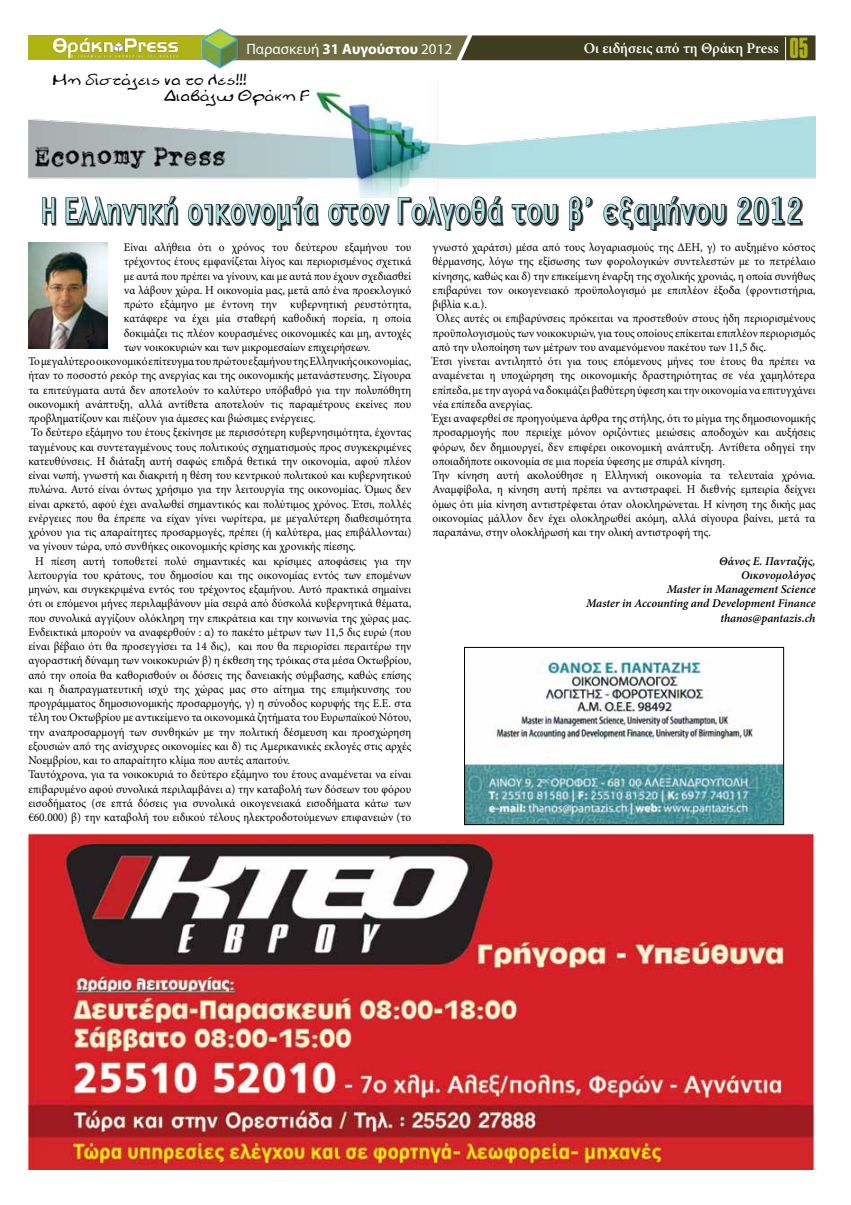
<style>
.page{position:relative;width:851px;height:1205px;background:#fff}
.page>*{position:absolute;margin:0;border:0;box-sizing:border-box;transform-origin:0 0}
.t1{font:34.38px "CF Denim";color:#aedfe3;scale:.91 1}
.t2{font:34.25px "Aka Acid GR Around";color:#000}
.t3{font:600 15px "Minion Pro";color:#fff}
.t4{font:15px "Myriad Pro";color:#fff}
.t5{font:11.88px "Minion Pro";color:#000;scale:.96 1}
.t6{font:italic 600 11.88px/14.2px "Minion Pro";letter-spacing:-.005em;color:#000;text-align:right}
.s1{font-weight:700}
.s2{font-family:"Aka Acid GR Compacta";font-weight:400;font-size:25px;color:#b0b316}
</style>
<div class="page">
<div style="left:28px;top:35px;width:191px;height:25px;background:#b0b316"></div>
<svg style="left:241px;top:35px;width:574px;height:26px;background:#5a5837"></svg>
<img style="left:53px;top:38px;width:124px;height:20px">
<img style="left:201px;top:28px;width:40px;height:41px">
<img style="left:28px;top:82px;width:787px;height:115px">
<div style="left:44px;top:197px;width:758px;height:34px;background:#000;opacity:.75"></div>
<svg style="left:42px;top:197px;width:14px;height:27px"></svg>
<svg style="left:65px;top:195px;width:113px;height:36px"></svg>
<svg style="left:187px;top:195px;width:132px;height:36px"></svg>
<svg style="left:327px;top:203px;width:62px;height:23px"></svg>
<svg style="left:397px;top:195px;width:106px;height:36px"></svg>
<svg style="left:511px;top:203px;width:46px;height:22px"></svg>
<svg style="left:568px;top:196px;width:23px;height:35px"></svg>
<svg style="left:602px;top:195px;width:123px;height:36px"></svg>
<svg style="left:736px;top:195px;width:65px;height:30px"></svg>
<img style="left:28px;top:833px;width:787px;height:336px">
<img style="left:28px;top:242px;width:80px;height:107px">
<img style="left:466px;top:649px;width:316px;height:174px">
<div style="left:464px;top:647px;width:320px;height:178px;border:1px solid #000"></div>
<p class="t4" style="left:246px;top:39px;width:207px">Παρασκευή <span class="s1">31 Αυγούστου</span> 2012</p>
<p class="t3" style="left:583px;top:38px;width:226px">Οι ειδήσεις από τη Θράκη Press <span class="s2">05</span></p>
<h2 class="t2" style="left:53px;top:52px;width:195px">Μη διστάζεις να το λες!!!</h2>
<h2 class="t2" style="left:164px;top:68px;width:186px">Διαβάζω Θράκη Press</h2>
<h1 class="t1" style="left:41px;top:186px;width:838px">Η Ελληνική οικονομία στον Γολγοθά του β’ εξαμήνου 2012</h1>
<p class="t5" style="left:124px;top:239px;width:301px">Είναι αλήθεια ότι ο χρόνος του δεύτερου εξαμήνου του</p>
<p class="t5" style="left:124px;top:253px;width:301px">τρέχοντος έτους εμφανίζεται λίγος και περιορισμένος σχετικά</p>
<p class="t5" style="left:124px;top:268px;width:301px">με αυτά που πρέπει να γίνουν, και με αυτά που έχουν σχεδιασθεί</p>
<p class="t5" style="left:124px;top:282px;width:301px">να λάβουν χώρα. Η οικονομία μας, μετά από ένα προεκλογικό</p>
<p class="t5" style="left:124px;top:296px;width:301px">πρώτο εξάμηνο με έντονη την κυβερνητική ρευστότητα,</p>
<p class="t5" style="left:124px;top:310px;width:301px">κατάφερε να έχει μία σταθερή καθοδική πορεία, η οποία</p>
<p class="t5" style="left:124px;top:325px;width:301px">δοκιμάζει τις πλέον κουρασμένες οικονομικές και μη, αντοχές</p>
<p class="t5" style="left:124px;top:339px;width:258px">των νοικοκυριών και των μικρομεσαίων επιχειρήσεων.</p>
<p class="t5" style="left:28px;top:353px;width:400px">Το μεγαλύτερο οικονομικό επίτευγμα του πρώτου εξαμήνου της Ελληνικής οικονομίας,</p>
<p class="t5" style="left:28px;top:367px;width:400px">ήταν το ποσοστό ρεκόρ της ανεργίας και της οικονομικής μετανάστευσης. Σίγουρα</p>
<p class="t5" style="left:28px;top:382px;width:400px">τα επιτεύγματα αυτά δεν αποτελούν το καλύτερο υπόβαθρό για την πολυπόθητη</p>
<p class="t5" style="left:28px;top:396px;width:400px">οικονομική ανάπτυξη, αλλά αντίθετα αποτελούν τις παραμέτρους εκείνες που</p>
<p class="t5" style="left:28px;top:410px;width:301px">προβληματίζουν και πιέζουν για άμεσες και βιώσιμες ενέργειες.</p>
<p class="t5" style="left:31px;top:424px;width:397px">Το δεύτερο εξάμηνο του έτους ξεκίνησε με περισσότερη κυβερνησιμότητα, έχοντας</p>
<p class="t5" style="left:28px;top:439px;width:400px">ταγμένους και συντεταγμένους τους πολιτικούς σχηματισμούς προς συγκεκριμένες</p>
<p class="t5" style="left:28px;top:453px;width:400px">κατευθύνσεις. Η διάταξη αυτή σαφώς επιδρά θετικά την οικονομία, αφού πλέον</p>
<p class="t5" style="left:28px;top:467px;width:400px">είναι νωπή, γνωστή και διακριτή η θέση του κεντρικού πολιτικού και κυβερνητικού</p>
<p class="t5" style="left:28px;top:481px;width:400px">πυλώνα. Αυτό είναι όντως χρήσιμο για την λειτουργία της οικονομίας. Όμως δεν</p>
<p class="t5" style="left:28px;top:496px;width:400px">είναι αρκετό, αφού έχει αναλωθεί σημαντικός και πολύτιμος χρόνος. Έτσι, πολλές</p>
<p class="t5" style="left:28px;top:510px;width:400px">ενέργειες που θα έπρεπε να είχαν γίνει νωρίτερα, με μεγαλύτερη διαθεσιμότητα</p>
<p class="t5" style="left:28px;top:524px;width:400px">χρόνου για τις απαραίτητες προσαρμογές, πρέπει (ή καλύτερα, μας επιβάλλονται)</p>
<p class="t5" style="left:28px;top:538px;width:342px">να γίνουν τώρα, υπό συνθήκες οικονομικής κρίσης και χρονικής πίεσης.</p>
<p class="t5" style="left:35px;top:553px;width:393px">Η πίεση αυτή τοποθετεί πολύ σημαντικές και κρίσιμες αποφάσεις για την</p>
<p class="t5" style="left:28px;top:567px;width:400px">λειτουργία του κράτους, του δημοσίου και της οικονομίας εντός των επομένων</p>
<p class="t5" style="left:28px;top:581px;width:400px">μηνών, και συγκεκριμένα εντός του τρέχοντος εξαμήνου. Αυτό πρακτικά σημαίνει</p>
<p class="t5" style="left:28px;top:595px;width:400px">ότι οι επόμενοι μήνες περιλαμβάνουν μία σειρά από δύσκολά κυβερνητικά θέματα,</p>
<p class="t5" style="left:28px;top:610px;width:400px">που συνολικά αγγίζουν ολόκληρη την επικράτεια και την κοινωνία της χώρας μας.</p>
<p class="t5" style="left:28px;top:624px;width:400px">Ενδεικτικά μπορούν να αναφερθούν : α) το πακέτο μέτρων των 11,5 δις ευρώ (που</p>
<p class="t5" style="left:28px;top:638px;width:400px">είναι βέβαιο ότι θα προσεγγίσει τα 14 δις), και που θα περιορίσει περαιτέρω την</p>
<p class="t5" style="left:28px;top:652px;width:400px">αγοραστική δύναμη των νοικοκυριών β) η έκθεση της τρόικας στα μέσα Οκτωβρίου,</p>
<p class="t5" style="left:28px;top:667px;width:400px">από την οποία θα καθορισθούν οι δόσεις της δανειακής σύμβασης, καθώς επίσης</p>
<p class="t5" style="left:28px;top:681px;width:400px">και η διαπραγματευτική ισχύ της χώρας μας στο αίτημα της επιμήκυνσης του</p>
<p class="t5" style="left:28px;top:695px;width:400px">προγράμματος δημοσιονομικής προσαρμογής, γ) η σύνοδος κορυφής της Ε.Ε. στα</p>
<p class="t5" style="left:28px;top:709px;width:400px">τέλη του Οκτωβρίου με αντικείμενο τα οικονομικά ζητήματα του Ευρωπαϊκού Νότου,</p>
<p class="t5" style="left:28px;top:724px;width:400px">την αναπροσαρμογή των συνθηκών με την πολιτική δέσμευση και προσχώρηση</p>
<p class="t5" style="left:28px;top:738px;width:400px">εξουσιών από της ανίσχυρες οικονομίες και δ) τις Αμερικανικές εκλογές στις αρχές</p>
<p class="t5" style="left:28px;top:752px;width:274px">Νοεμβρίου, και το απαραίτητο κλίμα που αυτές απαιτούν.</p>
<p class="t5" style="left:28px;top:766px;width:400px">Ταυτόχρονα, για τα νοικοκυριά το δεύτερο εξάμηνο του έτους αναμένεται να είναι</p>
<p class="t5" style="left:28px;top:781px;width:400px">επιβαρυμένο αφού συνολικά περιλαμβάνει α) την καταβολή των δόσεων του φόρου</p>
<p class="t5" style="left:28px;top:795px;width:400px">εισοδήματος (σε επτά δόσεις για συνολικά οικογενειακά εισοδήματα κάτω των</p>
<p class="t5" style="left:28px;top:809px;width:400px">€60.000) β) την καταβολή του ειδικού τέλους ηλεκτροδοτούμενων επιφανειών (το</p>
<p class="t5" style="left:432px;top:239px;width:400px">γνωστό χαράτσι) μέσα από τους λογαριασμούς της ΔΕΗ, γ) το αυξημένο κόστος</p>
<p class="t5" style="left:432px;top:253px;width:400px">θέρμανσης, λόγω της εξίσωσης των φορολογικών συντελεστών με το πετρέλαιο</p>
<p class="t5" style="left:432px;top:268px;width:400px">κίνησης, καθώς και δ) την επικείμενη έναρξη της σχολικής χρονιάς, η οποία συνήθως</p>
<p class="t5" style="left:432px;top:282px;width:400px">επιβαρύνει τον οικογενειακό προϋπολογισμό με επιπλέον έξοδα (φροντιστήρια,</p>
<p class="t5" style="left:432px;top:296px;width:58px">βιβλία κ.α.).</p>
<p class="t5" style="left:436px;top:310px;width:396px">Όλες αυτές οι επιβαρύνσεις πρόκειται να προστεθούν στους ήδη περιορισμένους</p>
<p class="t5" style="left:432px;top:325px;width:400px">προϋπολογισμούς των νοικοκυριών, για τους οποίους επίκειται επιπλέον περιορισμός</p>
<p class="t5" style="left:432px;top:339px;width:349px">από την υλοποίηση των μέτρων του αναμενόμενου πακέτου των 11,5 δις.</p>
<p class="t5" style="left:432px;top:353px;width:400px">Έτσι γίνεται αντιληπτό ότι για τους επόμενους μήνες του έτους θα πρέπει να</p>
<p class="t5" style="left:432px;top:367px;width:400px">αναμένεται η υποχώρηση της οικονομικής δραστηριότητας σε νέα χαμηλότερα</p>
<p class="t5" style="left:432px;top:382px;width:400px">επίπεδα, με την αγορά να δοκιμάζει βαθύτερη ύφεση και την οικονομία να επιτυγχάνει</p>
<p class="t5" style="left:432px;top:396px;width:106px">νέα επίπεδα ανεργίας.</p>
<p class="t5" style="left:432px;top:410px;width:400px">Έχει αναφερθεί σε προηγούμενα άρθρα της στήλης, ότι το μίγμα της δημοσιονομικής</p>
<p class="t5" style="left:432px;top:424px;width:400px">προσαρμογής που περιείχε μόνον οριζόντιες μειώσεις αποδοχών και αυξήσεις</p>
<p class="t5" style="left:432px;top:439px;width:400px">φόρων, δεν δημιουργεί, δεν επιφέρει οικονομική ανάπτυξη. Αντίθετα οδηγεί την</p>
<p class="t5" style="left:432px;top:453px;width:306px">οποιαδήποτε οικονομία σε μια πορεία ύφεσης με σπιράλ κίνηση.</p>
<p class="t5" style="left:432px;top:467px;width:400px">Την κίνηση αυτή ακολούθησε η Ελληνική οικονομία τα τελευταία χρόνια.</p>
<p class="t5" style="left:432px;top:481px;width:400px">Αναμφίβολα, η κίνηση αυτή πρέπει να αντιστραφεί. Η διεθνής εμπειρία δείχνει</p>
<p class="t5" style="left:432px;top:496px;width:400px">όμως ότι μία κίνηση αντιστρέφεται όταν ολοκληρώνεται. Η κίνηση της δικής μας</p>
<p class="t5" style="left:432px;top:510px;width:400px">οικονομίας μάλλον δεν έχει ολοκληρωθεί ακόμη, αλλά σίγουρα βαίνει, μετά τα</p>
<p class="t5" style="left:432px;top:524px;width:291px">παραπάνω, στην ολοκλήρωσή και την ολική αντιστροφή της.</p>
<p class="t6" style="left:586px;top:553px;width:231px">Θάνος Ε. Πανταζής,<br>Οικονομολόγος<br>Master in Management Science<br>Master in Accounting and Development Finance thanos@pantazis.ch</p>
</div>
